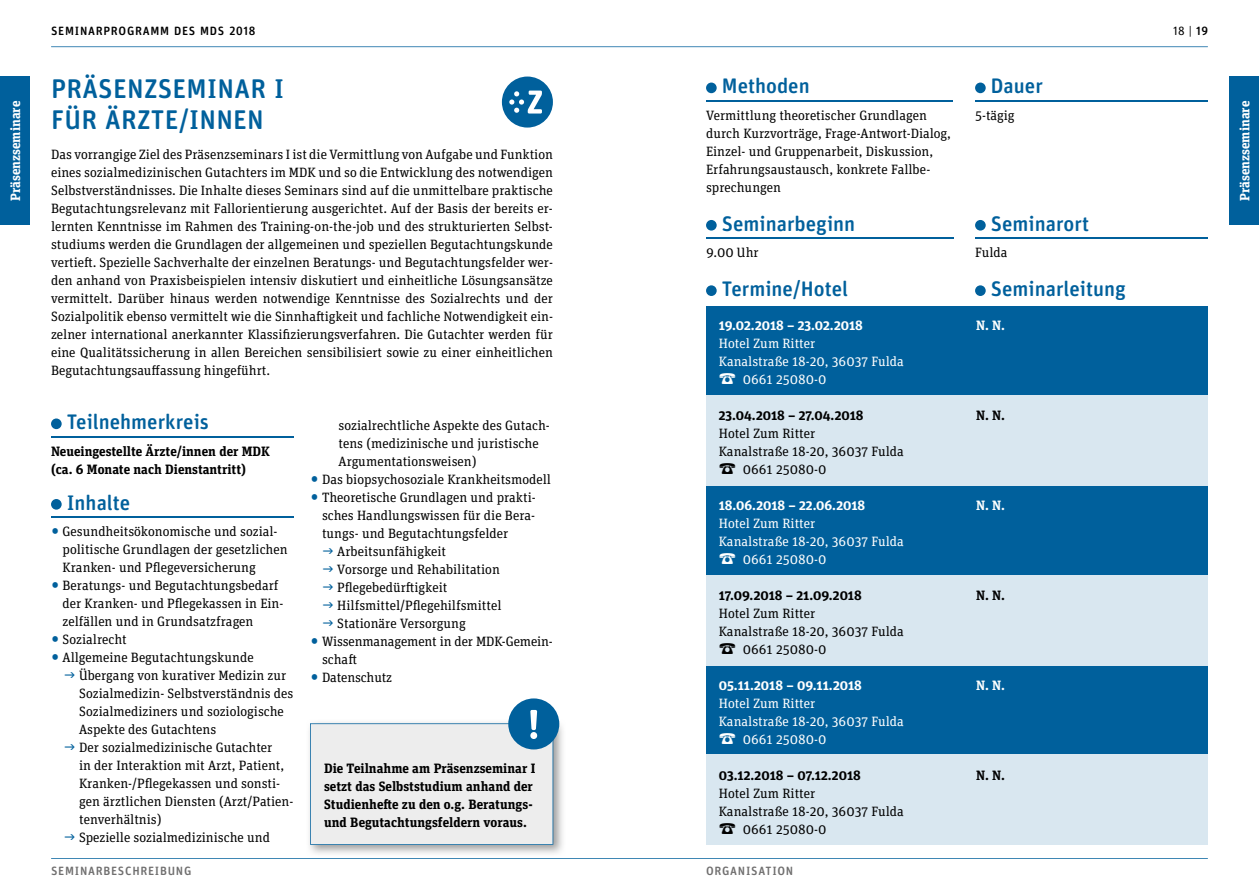
<style>
.page{position:relative;width:1259px;height:893px;background:#fff}
.page>*{position:absolute;margin:0;border:0;box-sizing:border-box;transform-origin:0 0}
.t1{font:500 27px/31.5px "Unit Rounded OT";letter-spacing:.01em;color:#00609c}
.t2{font:500 21px "Unit Rounded OT";color:#00609c}
.t3{font:13.5px/18px "Unit Slab OT";color:#000}
.t4{font:700 13.5px/18px "Unit Slab OT";color:#000}
.t5{font:13.5px/18px "Unit Slab OT";color:#fff}
.t6{font:700 13.5px "Unit Slab OT";color:#fff}
.t7{font:500 12px "Unit Rounded OT";letter-spacing:.06em;color:#706f6f}
.t8{font:500 12px "Unit Rounded OT";letter-spacing:.06em;color:#000}
.t9{font:12px "Unit Rounded OT";color:#000}
.s1{font-weight:500}
.s2{font-size:24px;color:#00609c}
</style>
<div class="page">
<div style="left:51px;top:418px;width:11px;height:11px;background:#00609c;border-radius:50%"></div>
<div style="left:51px;top:499px;width:11px;height:11px;background:#00609c;border-radius:50%"></div>
<hr style="left:51px;top:46px;width:1157px;height:1px;background:#00609c">
<hr style="left:51px;top:858px;width:1157px;height:1px;background:#00609c">
<img style="left:309px;top:720px;width:254px;height:134px">
<div style="left:0;top:77px;width:30px;height:148px;background:#00609c"></div>
<div style="left:706px;top:306px;width:502px;height:90px;background:#00609c"></div>
<div style="left:706px;top:486px;width:502px;height:90px;background:#00609c"></div>
<div style="left:706px;top:665px;width:502px;height:91px;background:#00609c"></div>
<div style="left:706px;top:395px;width:502px;height:91px;background:#d9e7f0"></div>
<div style="left:706px;top:575px;width:502px;height:90px;background:#d9e7f0"></div>
<div style="left:706px;top:755px;width:502px;height:90px;background:#d9e7f0"></div>
<div style="left:1229px;top:77px;width:30px;height:148px;background:#00609c"></div>
<div style="left:706px;top:83px;width:10px;height:10px;background:#00609c;border-radius:50%"></div>
<div style="left:706px;top:220px;width:10px;height:11px;background:#00609c;border-radius:50%"></div>
<div style="left:706px;top:285px;width:10px;height:11px;background:#00609c;border-radius:50%"></div>
<div style="left:975px;top:83px;width:10px;height:10px;background:#00609c;border-radius:50%"></div>
<div style="left:975px;top:220px;width:10px;height:11px;background:#00609c;border-radius:50%"></div>
<div style="left:975px;top:285px;width:10px;height:11px;background:#00609c;border-radius:50%"></div>
<hr style="left:706px;top:100px;width:246px;height:1px;background:#00609c">
<hr style="left:51px;top:436px;width:242px;height:2px;background:#00609c">
<hr style="left:51px;top:517px;width:242px;height:1px;background:#00609c">
<hr style="left:706px;top:237px;width:247px;height:2px;background:#00609c">
<hr style="left:975px;top:100px;width:233px;height:1px;background:#00609c">
<hr style="left:975px;top:237px;width:233px;height:2px;background:#00609c">
<svg style="left:502px;top:77px;width:51px;height:51px"></svg>
<svg style="left:310px;top:698px;width:249px;height:147px"></svg>
<p class="t8" style="left:51px;top:23px;width:206px">SEMINARPROGRAMM DES MDS 2018</p>
<p class="t9" style="left:1173px;top:23px;width:37px">18 | <span class="s1">19</span></p>
<h1 class="t1" style="left:51px;top:73px;width:234px">PRÄSENZSEMINAR I<br>FÜR ÄRZTE/INNEN</h1>
<p class="t3" style="left:51px;top:146px;width:503px;text-align:justify">Das vorrangige Ziel des Präsenzseminars I ist die Vermittlung von Aufgabe und Funktion eines sozial medizinischen Gutachters im MDK und so die Entwicklung des notwendigen Selbst verständ nisses. Die Inhalte dieses Seminars sind auf die unmittelbare praktische Begutachtungs relevanz mit Fallorientierung ausgerichtet. Auf der Basis der bereits er&shy;lernten Kenntnisse im Rahmen des Training-on-the-job und des strukturierten Selbst&shy;studiums werden die Grund lagen der allgemeinen und speziellen Begutachtungskunde vertieft. Spezielle Sachverhalte der einzelnen Beratungs- und Begutachtungsfelder wer&shy;den anhand von Praxisbeispielen intensiv diskutiert und einheitliche Lösungsansätze vermittelt. Darüber hinaus werden notwendige Kenntnisse des Sozialrechts und der Sozialpolitik ebenso vermittelt wie die Sinnhaftigkeit und fachliche Not wendigkeit ein&shy;zelner inter national anerkannter Klassifizierungsverfahren. Die Gutachter werden für eine Qualitätssicherung in allen Bereichen sensibilisiert sowie zu einer einheitlichen Begutachtungsauffassung hingeführt.</p>
<h2 class="t2" style="left:67px;top:409px;width:144px">Teilnehmerkreis</h2>
<p class="t4" style="left:51px;top:442px;width:220px">Neueingestellte Ärzte/innen der MDK (ca. 6 Monate nach Dienstantritt)</p>
<h2 class="t2" style="left:67px;top:489px;width:65px">Inhalte</h2>
<p class="t3" style="left:63px;top:522px;width:226px;text-indent:-12px"><span class="s2">•</span> Gesundheitsökonomische und sozial&shy;politische Grundlagen der gesetzlichen<br>Kranken- und Pflegeversicherung</p>
<p class="t3" style="left:63px;top:576px;width:222px;text-indent:-12px"><span class="s2">•</span> Beratungs- und Begutachtungsbedarf der Kranken- und Pflegekassen in Ein&shy;zelfällen und in Grundsatzfragen</p>
<p class="t3" style="left:51px;top:630px;width:77px"><span class="s2">•</span> Sozialrecht</p>
<p class="t3" style="left:79px;top:648px;width:216px;text-indent:-28px"><span class="s2">•</span> Allgemeine Begutachtungskunde Übergang von kurativer Medizin zur Sozialmedizin- Selbstverständnis des Sozialmediziners und soziologische Aspekte des Gut achtens<br>Der sozialmedizinische Gutachter<br>in der Interaktion mit Arzt, Patient, Kranken-/Pflegekassen und sonsti&shy;gen ärztlichen Diensten (Arzt/Patien&shy;tenverhältnis)<br>Spezielle sozialmedizinische und</p>
<h2 class="t2" style="left:722px;top:73px;width:89px">Methoden</h2>
<p class="t3" style="left:706px;top:106px;width:246px">Vermittlung theoretischer Grundlagen durch Kurzvorträge, Frage-Antwort-Dialog, Einzel- und Gruppenarbeit, Diskussion, Erfahrungs austausch, konkrete Fallbe&shy;sprechungen</p>
<h2 class="t2" style="left:722px;top:210px;width:135px">Seminarbeginn</h2>
<p class="t3" style="left:706px;top:243px;width:54px">9.00 Uhr</p>
<h2 class="t2" style="left:722px;top:275px;width:128px">Termine/Hotel</h2>
<h2 class="t2" style="left:991px;top:73px;width:54px">Dauer</h2>
<p class="t3" style="left:975px;top:106px;width:41px">5-tägig</p>
<p class="t6" style="left:7px;top:201px;width:102px;rotate:-90deg">Präsenzseminare</p>
<p class="t6" style="left:1236px;top:201px;width:102px;rotate:-90deg">Präsenzseminare</p>
<h2 class="t2" style="left:991px;top:210px;width:100px">Seminarort</h2>
<p class="t3" style="left:975px;top:243px;width:34px">Fulda</p>
<h2 class="t2" style="left:991px;top:275px;width:137px">Seminarleitung</h2>
<p class="t6" style="left:719px;top:316px;width:146px">19.02.2018 – 23.02.2018</p>
<p class="t6" style="left:976px;top:316px;width:30px">N. N.</p>
<p class="t5" style="left:719px;top:334px;width:187px">Hotel Zum Ritter<br>Kanalstraße 18-20, 36037 Fulda ☎ 0661 25080-0</p>
<p class="t4" style="left:719px;top:406px;width:146px">23.04.2018 – 27.04.2018</p>
<p class="t4" style="left:976px;top:406px;width:30px">N. N.</p>
<p class="t3" style="left:719px;top:424px;width:187px">Hotel Zum Ritter<br>Kanalstraße 18-20, 36037 Fulda ☎ 0661 25080-0</p>
<p class="t6" style="left:719px;top:496px;width:148px">18.06.2018 – 22.06.2018</p>
<p class="t6" style="left:976px;top:496px;width:30px">N. N.</p>
<p class="t5" style="left:719px;top:514px;width:187px">Hotel Zum Ritter<br>Kanalstraße 18-20, 36037 Fulda ☎ 0661 25080-0</p>
<p class="t4" style="left:719px;top:586px;width:144px">17.09.2018 – 21.09.2018</p>
<p class="t4" style="left:976px;top:586px;width:30px">N. N.</p>
<p class="t3" style="left:719px;top:604px;width:187px">Hotel Zum Ritter<br>Kanalstraße 18-20, 36037 Fulda ☎ 0661 25080-0</p>
<p class="t6" style="left:719px;top:676px;width:145px">05.11.2018 – 09.11.2018</p>
<p class="t6" style="left:976px;top:676px;width:30px">N. N.</p>
<p class="t5" style="left:719px;top:694px;width:187px">Hotel Zum Ritter<br>Kanalstraße 18-20, 36037 Fulda ☎ 0661 25080-0</p>
<p class="t4" style="left:719px;top:766px;width:143px">03.12.2018 – 07.12.2018</p>
<p class="t4" style="left:976px;top:766px;width:30px">N. N.</p>
<p class="t3" style="left:719px;top:784px;width:187px">Hotel Zum Ritter<br>Kanalstraße 18-20, 36037 Fulda ☎ 0661 25080-0</p>
<p class="t3" style="left:338px;top:416px;width:213px">sozial rechtliche Aspekte des Gutach&shy;tens (medizinische und juristische<br>Argumenta tionsweisen)</p>
<p class="t3" style="left:310px;top:470px;width:242px"><span class="s2">•</span> Das biopsychosoziale Krankheitsmodell</p>
<p class="t3" style="left:310px;top:488px;width:227px"><span class="s2">•</span> Theoretische Grundlagen und prakti-</p>
<p class="t3" style="left:322px;top:506px;width:215px">sches Handlungswissen für die Bera-</p>
<p class="t3" style="left:322px;top:524px;width:188px">tungs- und Begutachtungsfelder</p>
<p class="t3" style="left:337px;top:542px;width:110px">Arbeitsunfähigkeit</p>
<p class="t3" style="left:337px;top:560px;width:164px">Vorsorge und Rehabilitation</p>
<p class="t3" style="left:337px;top:578px;width:112px">Pflegebedürftigkeit</p>
<p class="t3" style="left:337px;top:596px;width:166px">Hilfsmittel/Pflegehilfsmittel</p>
<p class="t3" style="left:337px;top:614px;width:130px">Stationäre Versorgung</p>
<p class="t3" style="left:322px;top:632px;width:232px;text-indent:-12px"><span class="s2">•</span> Wissenmanagement in der MDK-Gemein&shy;schaft</p>
<p class="t3" style="left:310px;top:668px;width:83px"><span class="s2">•</span> Datenschutz</p>
<p class="t4" style="left:324px;top:759px;width:213px">Die Teilnahme am Präsenzseminar I setzt das Selbststudium anhand der Studienhefte zu den o.g. Beratungs&shy;und Begutachtungsfeldern voraus.</p>
<p class="t7" style="left:51px;top:863px;width:142px">SEMINARBESCHREIBUNG</p>
<p class="t7" style="left:706px;top:863px;width:89px">ORGANISATION</p>
</div>
